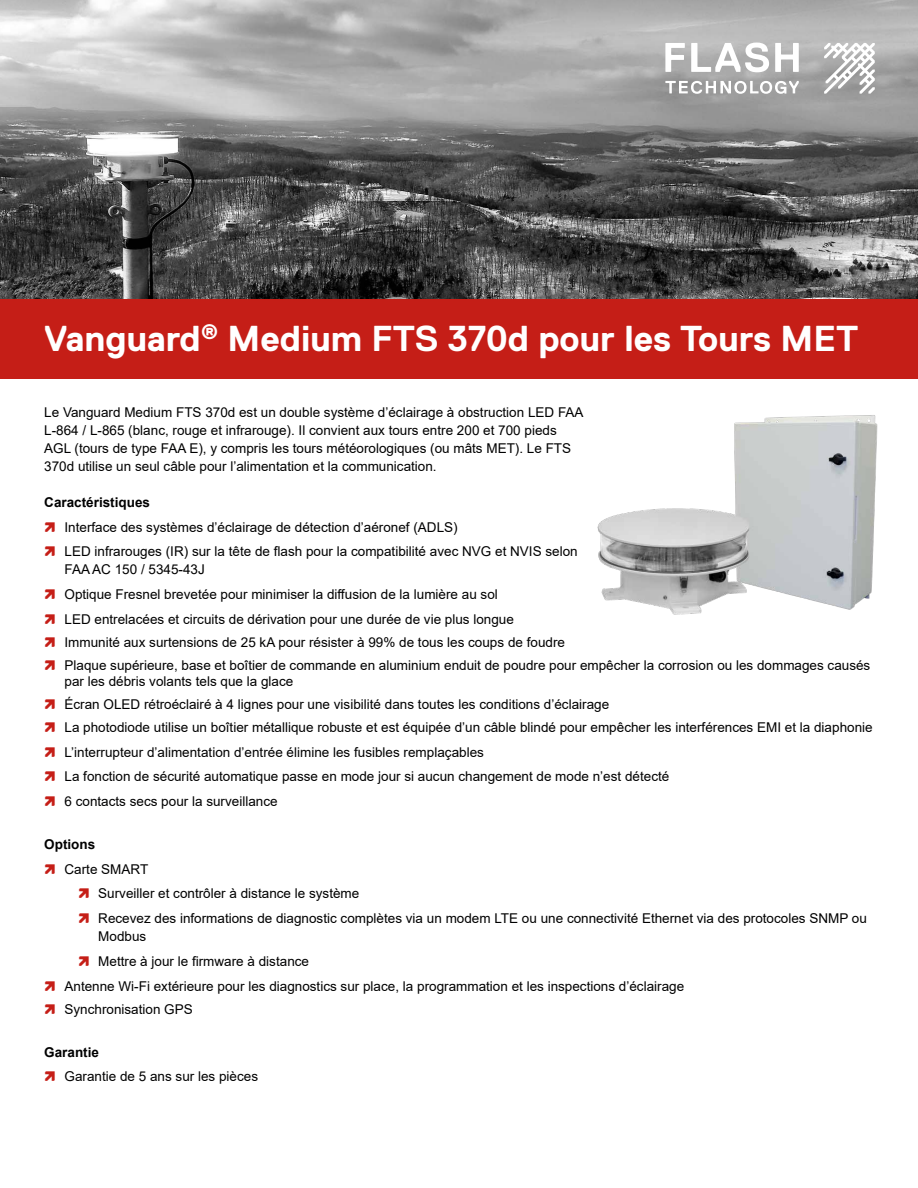
<style>
.page{position:relative;width:918px;height:1188px;background:#fff}
.page>*{position:absolute;margin:0;border:0;box-sizing:border-box;transform-origin:0 0}
.t1{font:700 36px "Replica Std";color:#fff}
.t2{font:13.5px/24.8px "Arial";color:#000001}
.t3{font:700 13.5px "Arial";color:#000001}
.s1{font-weight:700}
.s2{font-family:"SPX";color:#c51e17}
</style>
<div class="page">
<div style="left:0;top:0;width:918px;height:378px;background:#c51e17"></div>
<img style="left:0;top:0;width:918px;height:298px">
<img style="left:597px;top:415px;width:281px;height:200px">
<svg style="left:824px;top:43px;width:51px;height:51px;background:#cacaca"></svg>
<svg style="left:665px;top:43px;width:20px;height:29px"></svg>
<svg style="left:691px;top:43px;width:78px;height:29px;background:#d3d3d3"></svg>
<svg style="left:775px;top:43px;width:24px;height:29px"></svg>
<svg style="left:665px;top:81px;width:134px;height:13px;background:#c1c1c1"></svg>
<h1 class="t1" style="left:44px;top:319px;width:816px">Vanguard<sup>®</sup> Medium FTS 370d pour les Tours MET</h1>
<p class="t2" style="left:44px;top:403px;width:541px;line-height:18px">Le Vanguard Medium FTS 370d est un double système d’éclairage à obstruction LED FAA L-864 / L-865 (blanc, rouge et infrarouge). Il convient aux tours entre 200 et 700 pieds AGL (tours de type FAA E), y compris les tours météorologiques (ou mâts MET). Le FTS 370d utilise un seul câble pour l’alimentation et la communication.</p>
<p class="t2" style="left:44px;top:490px;width:535px"><span class="s1">Caractéristiques<br></span><span class="s2">ì</span> Interface des systèmes d’éclairage de détection d’aéronef (ADLS)<br><span class="s2">ì</span> LED infrarouges (IR) sur la tête de flash pour la compatibilité avec NVG et NVIS selon</p>
<p class="t2" style="left:44px;top:557px;width:471px;text-indent:20px">FAA AC 150 / 5345-43J<br><span class="s2">ì</span> Optique Fresnel brevetée pour minimiser la diffusion de la lumière au sol<br><span class="s2">ì</span> LED entrelacées et circuits de dérivation pour une durée de vie plus longue</p>
<p class="t2" style="left:44px;top:631px;width:828px;line-height:23px"><span class="s2">ì</span> Immunité aux surtensions de 25 kA pour résister à 99% de tous les coups de foudre<br><span class="s2">ì</span> Plaque supérieure, base et boîtier de commande en aluminium enduit de poudre pour empêcher la corrosion ou les dommages causés</p>
<p class="t2" style="left:44px;top:670px;width:830px;line-height:23px;text-indent:20px">par les débris volants tels que la glace<br><span class="s2">ì</span> Écran OLED rétroéclairé à 4 lignes pour une visibilité dans toutes les conditions d’éclairage<br><span class="s2">ì</span> La photodiode utilise un boîtier métallique robuste et est équipée d’un câble blindé pour empêcher les interférences EMI et la diaphonie</p>
<p class="t2" style="left:44px;top:739px;width:627px"><span class="s2">ì</span> L’interrupteur d’alimentation d’entrée élimine les fusibles remplaçables<br><span class="s2">ì</span> La fonction de sécurité automatique passe en mode jour si aucun changement de mode n’est détecté <span class="s2">ì</span> 6 contacts secs pour la surveillance</p>
<p class="t3" style="left:44px;top:835px;width:53px">Options</p>
<p class="t2" style="left:44px;top:856px;width:106px"><span class="s2">ì</span> Carte SMART</p>
<p class="t2" style="left:78px;top:881px;width:283px"><span class="s2">ì</span> Surveiller et contrôler à distance le système</p>
<p class="t2" style="left:78px;top:906px;width:790px"><span class="s2">ì</span> Recevez des informations de diagnostic complètes via un modem LTE ou une connectivité Ethernet via des protocoles SNMP ou</p>
<p class="t2" style="left:98px;top:924px;width:50px">Modbus</p>
<p class="t2" style="left:78px;top:949px;width:233px"><span class="s2">ì</span> Mettre à jour le firmware à distance</p>
<p class="t2" style="left:44px;top:973px;width:641px"><span class="s2">ì</span> Antenne Wi-Fi extérieure pour les diagnostics sur place, la programmation et les inspections d’éclairage</p>
<p class="t2" style="left:44px;top:997px;width:150px"><span class="s2">ì</span> Synchronisation GPS</p>
<p class="t2" style="left:44px;top:1039px;width:215px"><span class="s1">Garantie<br></span><span class="s2">ì</span> Garantie de 5 ans sur les pièces</p>
</div>
